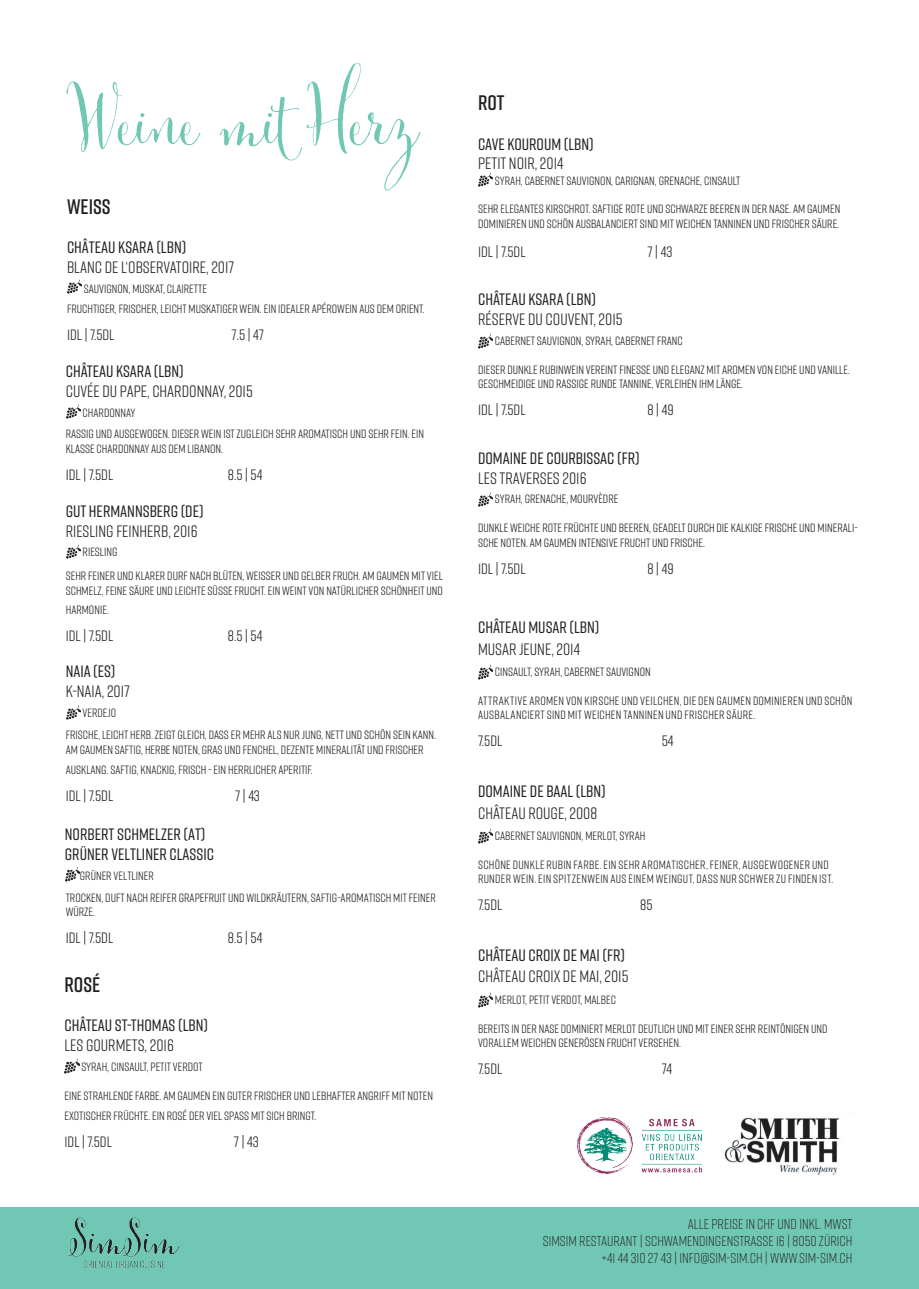
<style>
.page{position:relative;width:919px;height:1289px;background:#fff}
.page>*{position:absolute;margin:0;border:0;box-sizing:border-box;transform-origin:0 0}
.t1{font:85.5px "Cantoni Basic";color:#70c7b3}
.t2{font:600 21px "Rift";color:#231f20}
.t3{font:500 16.5px/19.8px "Rift";color:#231f20}
.t4{font:16.5px "Rift";color:#231f20}
.t5{font:500 16.5px "Rift";color:#211d1e}
.t6{font:16.5px "Rift";color:#211d1e}
.t7{font:15px "Rift";color:#231f20}
.t8{font:15px "Rift";color:#211d1e}
.t9{font:300 14.25px/17.1px "Rift Soft";color:#231f20;text-align:right}
.t10{font:12px/19.8px "Rift";color:#231f20}
.t11{font:12px/14.4px "Rift";color:#211d1e}
.t12{font:12px/14.4px "Rift";letter-spacing:.025em;color:#231f20}
.t13{font:12px/14.4px "Rift";letter-spacing:.02em;color:#211d1e}
.s1{color:#231f20}
</style>
<div class="page">
<div style="left:0;top:1207px;width:918px;height:81px;background:#70c7b3"></div>
<img style="left:68px;top:1217px;width:112px;height:51px">
<img style="left:67px;top:279px;width:15px;height:15px">
<img style="left:66px;top:404px;width:15px;height:15px">
<img style="left:66px;top:544px;width:15px;height:14px">
<img style="left:66px;top:705px;width:15px;height:15px">
<img style="left:65px;top:1058px;width:14px;height:14px">
<img style="left:478px;top:172px;width:15px;height:15px">
<img style="left:478px;top:333px;width:15px;height:15px">
<img style="left:478px;top:492px;width:15px;height:14px">
<img style="left:478px;top:665px;width:15px;height:14px">
<img style="left:478px;top:828px;width:15px;height:15px">
<img style="left:478px;top:992px;width:15px;height:15px">
<img style="left:65px;top:866px;width:15px;height:15px">
<img style="left:724px;top:1117px;width:116px;height:58px">
<img style="left:578px;top:1117px;width:123px;height:56px">
<h1 class="t1" style="left:70px;top:66px;width:349px">Weine mit Herz</h1>
<h2 class="t2" style="left:67px;top:191px;width:45px">WEISS</h2>
<h3 class="t3" style="left:67px;top:237px;width:121px">CHÂTEAU KSARA (LBN)</h3>
<h3 class="t4" style="left:67px;top:256px;width:169px">BLANC DE L‘OBSERVATOIRE, 2017</h3>
<p class="t10" style="left:67px;top:278px;width:359px;text-indent:17px">SAUVIGNON, MUSKAT, CLAIRETTE<br>FRUCHTIGER, FRISCHER, LEICHT MUSKATIGERWEIN. EIN IDEALER APÉROWEIN AUS DEM ORIENT.</p>
<p class="t7" style="left:67px;top:324px;width:49px">1DL | 7.5DL</p>
<p class="t7" style="left:231px;top:324px;width:34px">7.5 | 47</p>
<h3 class="t3" style="left:66px;top:361px;width:119px">CHÂTEAU KSARA (LBN)</h3>
<h3 class="t4" style="left:66px;top:379px;width:189px">CUVÉE DU PAPE, CHARDONNAY, 2015</h3>
<p class="t10" style="left:66px;top:401px;width:360px;line-height:21.6px;text-indent:17px">CHARDONNAY<br>RASSIG UND AUSGEWOGEN. DIESERWEIN IST ZUGLEICH SEHR AROMATISCH UND SEHR FEIN. EIN</p>
<p class="t10" style="left:66px;top:438px;width:159px">KLASSE CHARDONNAY AUS DEM LIBANON.</p>
<p class="t7" style="left:66px;top:464px;width:49px">1DL | 7.5DL</p>
<p class="t7" style="left:228px;top:464px;width:36px">8.5 | 54</p>
<h3 class="t3" style="left:66px;top:500px;width:139px">GUT HERMANNSBERG (DE)</h3>
<h3 class="t4" style="left:66px;top:519px;width:133px">RIESLING FEINHERB, 2016</h3>
<p class="t10" style="left:66px;top:540px;width:379px;line-height:23.7px;text-indent:17px">RIESLING<br>SEHR FEINER UND KLARER DURF NACH BLÜTEN,WEISSER UND GELBER FRUCH. AM GAUMEN MIT VIEL</p>
<p class="t10" style="left:66px;top:580px;width:378px">SCHMELZ, FEINE SÄURE UND LEICHTE SÜSSE FRUCHT. EINWEINT VON NATÜRLICHER SCHÖNHEIT UND<br>HARMONIE.</p>
<p class="t7" style="left:66px;top:625px;width:49px">1DL | 7.5DL</p>
<p class="t8" style="left:228px;top:625px;width:36px">8.5 | 54</p>
<h3 class="t3" style="left:66px;top:661px;width:51px">NAIA (ES)</h3>
<h3 class="t4" style="left:66px;top:679px;width:66px">K-NAIA, 2017</h3>
<p class="t10" style="left:66px;top:700px;width:372px;line-height:22.5px;text-indent:17px">VERDEJO<br>FRISCHE, LEICHT HERB.ZEIGT GLEICH, DASS ER MEHR ALS NUR JUNG, NETT UND SCHÖN SEIN KANN.</p>
<p class="t10" style="left:66px;top:739px;width:359px">AM GAUMEN SAFTIG, HERBE NOTEN, GRAS UND FENCHEL, DEZENTE MINERALITÄT UND FRISCHER<br>AUSKLANG. SAFTIG, KNACKIG, FRISCH - EIN HERRLICHER APERITIF.</p>
<p class="t7" style="left:66px;top:784px;width:49px">1DL | 7.5DL</p>
<p class="t8" style="left:235px;top:784px;width:26px">7 | 43</p>
<h3 class="t3" style="left:65px;top:824px;width:151px">NORBERT SCHMELZER (AT)<br>GRÜNER VELTLINER CLASSIC</h3>
<p class="t10" style="left:66px;top:864px;width:371px;line-height:21.8px;text-indent:14px">GRÜNER VELTLINER<br>TROCKEN, DUFT NACH REIFER GRAPEFRUIT UND WILDKRÄUTERN, SAFTIG-AROMATISCH MIT FEINER</p>
<p class="t10" style="left:66px;top:901px;width:31px">WÜRZE.</p>
<p class="t7" style="left:66px;top:927px;width:49px">1DL | 7.5DL</p>
<p class="t7" style="left:228px;top:927px;width:36px">8.5 | 54</p>
<h2 class="t2" style="left:64px;top:969px;width:37px">ROSÉ</h2>
<h3 class="t3" style="left:64px;top:1015px;width:145px">CHÂTEAU ST-THOMAS (LBN)</h3>
<h3 class="t4" style="left:64px;top:1033px;width:111px">LES GOURMETS, 2016</h3>
<p class="t10" style="left:81px;top:1056px;width:123px">SYRAH, CINSAULT, PETIT VERDOT</p>
<p class="t10" style="left:64px;top:1085px;width:370px">EINE STRAHLENDE FARBE. AM GAUMEN EIN GUTER FRISCHER UND LEBHAFTER ANGRIFF MIT NOTEN<br>EXOTISCHER FRÜCHTE. EIN ROSÉ DER VIEL SPASS MIT SICH BRINGT.</p>
<p class="t7" style="left:64px;top:1130px;width:49px">1DL | 7.5DL</p>
<p class="t8" style="left:234px;top:1130px;width:26px">7 | 43</p>
<h2 class="t2" style="left:478px;top:88px;width:28px">ROT</h2>
<h3 class="t3" style="left:478px;top:133px;width:117px">CAVE KOUROUM (LBN)</h3>
<h3 class="t4" style="left:478px;top:152px;width:87px">PETIT NOIR, 2014</h3>
<p class="t10" style="left:495px;top:170px;width:247px">SYRAH, CABERNET SAUVIGNON, CARIGNAN, GRENACHE, CINSAULT</p>
<p class="t10" style="left:478px;top:201px;width:364px;line-height:14.4px">SEHR ELEGANTES KIRSCHROT. SAFTIGE ROTE UND SCHWARZE BEEREN IN DER NASE. AM GAUMEN<br>DOMINIEREN UND SCHÖN AUSBALANCIERT SIND MITWEICHEN TANNINEN UND FRISCHER SÄURE.</p>
<p class="t7" style="left:478px;top:241px;width:49px">1DL | 7.5DL</p>
<p class="t8" style="left:647px;top:241px;width:27px">7 | 43</p>
<h3 class="t3" style="left:478px;top:289px;width:119px">CHÂTEAU KSARA (LBN)</h3>
<h3 class="t6" style="left:478px;top:308px;width:146px">RÉSERVE DU COUVENT, 2015</h3>
<p class="t11" style="left:495px;top:333px;width:189px">CABERNET SAUVIGNON, SYRAH, CABERNET FRANC</p>
<p class="t11" style="left:478px;top:362px;width:373px">DIESER DUNKLE RUBINWEIN VEREINT FINESSE UND ELEGANZ MIT AROMEN VON EICHE UND VANILLE.<br>GESCHMEIDIGE UND RASSIGE RUNDE TANNINE, VERLEIHEN IHM LÄNGE.</p>
<p class="t7" style="left:478px;top:399px;width:49px">1DL | 7.5DL</p>
<p class="t8" style="left:647px;top:399px;width:28px">8 | 49</p>
<h3 class="t5" style="left:478px;top:446px;width:163px">DOMAINE DE COURBISSAC (FR)</h3>
<h3 class="t4" style="left:478px;top:466px;width:110px">LES TRAVERSES 2016</h3>
<p class="t11" style="left:495px;top:491px;width:125px">SYRAH, GRENACHE, MOURVÈDRE</p>
<p class="t11" style="left:478px;top:520px;width:381px">DUNKLEWEICHE ROTE FRÜCHTE UND BEEREN, GEADELT DURCH DIE KALKIGE FRISCHE UND MINERALI<span class="s1">-<br></span>SCHE NOTEN. AM GAUMEN INTENSIVE FRUCHT UND FRISCHE.</p>
<p class="t7" style="left:478px;top:558px;width:49px">1DL | 7.5DL</p>
<p class="t8" style="left:647px;top:558px;width:28px">8 | 49</p>
<h3 class="t3" style="left:478px;top:616px;width:123px">CHÂTEAU MUSAR (LBN)</h3>
<h3 class="t4" style="left:478px;top:637px;width:103px">MUSAR JEUNE, 2014</h3>
<p class="t11" style="left:495px;top:664px;width:157px">CINSAULT, SYRAH, CABERNET SAUVIGNON</p>
<p class="t13" style="left:478px;top:693px;width:376px">ATTRAKTIVE AROMEN VON KIRSCHE UND VEILCHEN, DIE DEN GAUMEN DOMINIEREN UND SCHÖN<br>AUSBALANCIERT SIND MIT WEICHEN TANNINEN UND FRISCHER SÄURE.</p>
<p class="t7" style="left:478px;top:730px;width:26px">7.5DL</p>
<p class="t8" style="left:661px;top:730px;width:13px">54</p>
<h3 class="t5" style="left:478px;top:779px;width:129px">DOMAINE DE BAAL (LBN)</h3>
<h3 class="t4" style="left:478px;top:801px;width:121px">CHÂTEAU ROUGE, 2008</h3>
<p class="t10" style="left:495px;top:825px;width:152px">CABERNET SAUVIGNON, MERLOT, SYRAH</p>
<p class="t12" style="left:478px;top:857px;width:356px">SCHÖNE DUNKLE RUBIN FARBE. EIN SEHR AROMATISCHER, FEINER, AUSGEWOGENER UND<br>RUNDER WEIN. EIN SPITZENWEIN AUS EINEM WEINGUT, DASS NUR SCHWER ZU FINDEN IST.</p>
<p class="t7" style="left:478px;top:894px;width:26px">7.5DL</p>
<p class="t8" style="left:640px;top:894px;width:14px">85</p>
<h3 class="t3" style="left:478px;top:944px;width:148px">CHÂTEAU CROIX DE MAI (FR)</h3>
<h3 class="t4" style="left:478px;top:965px;width:152px">CHÂTEAU CROIX DE MAI, 2015</h3>
<p class="t10" style="left:495px;top:989px;width:122px">MERLOT, PETIT VERDOT, MALBEC</p>
<p class="t10" style="left:478px;top:1020px;width:351px;line-height:14.4px">BEREITS IN DER NASE DOMINIERT MERLOT DEUTLICH UND MIT EINER SEHR REINTÖNIGEN UND<br>VORALLEMWEICHEN GENERÖSEN FRUCHT VERSEHEN.</p>
<p class="t7" style="left:478px;top:1058px;width:26px">7.5DL</p>
<p class="t8" style="left:661px;top:1058px;width:12px">74</p>
<p class="t9" style="left:542px;top:1214px;width:311px">ALLE PREISE IN CHF UND INKL. MWST<br>SIMSIM RESTAURANT | SCHWAMENDINGENSTRASSE 16 | 8050 ZÜRICH +41 44 310 27 43 | INFO@SIM-SIM.CH |WWW.SIM-SIM.CH</p>
</div>
